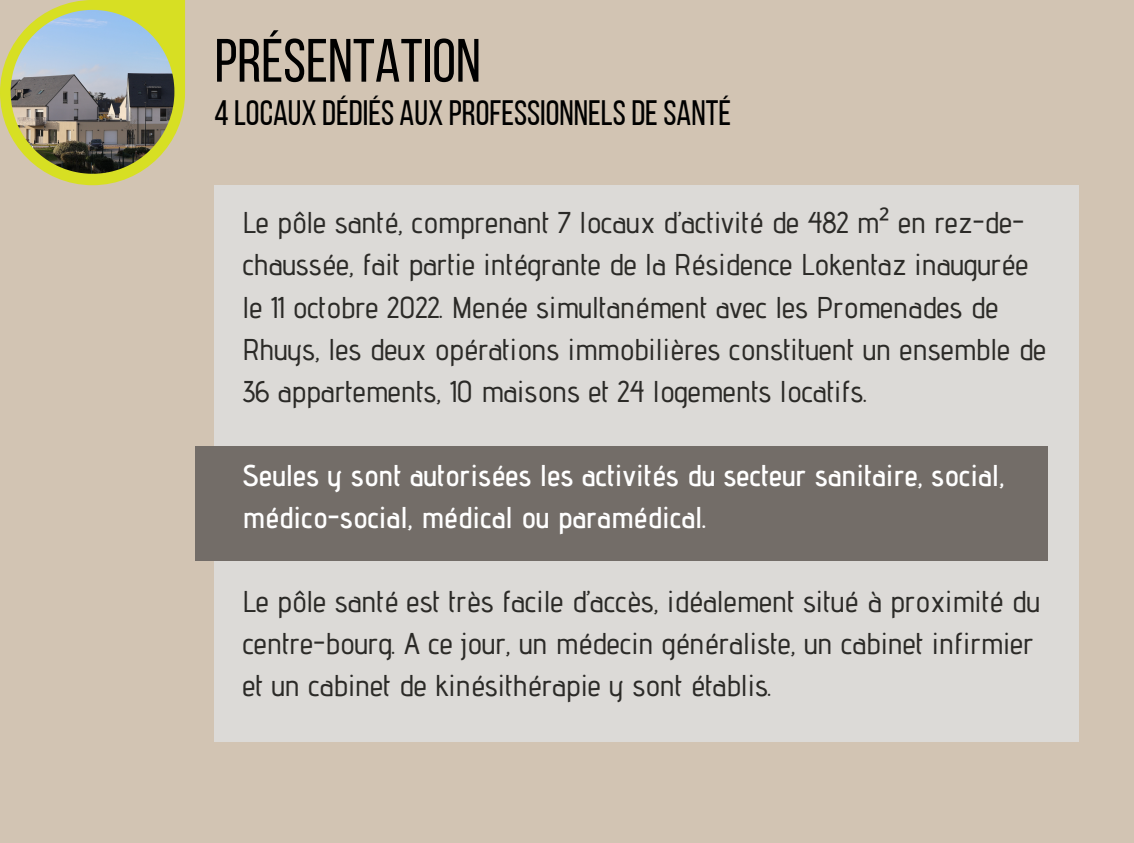
<style>
.page{position:relative;width:1134px;height:843px;background:#fff}
.page>*{position:absolute;margin:0;border:0;box-sizing:border-box;transform-origin:0 0}
.t1{font:61px "Bebas Neue";color:#000}
.t2{font:35.2px "Bebas Neue";color:#000}
.t3{font:500 30.1px/42px "Advent Pro";color:#2b2a27}
.t4{font:600 30.1px/42px "Advent Pro";color:#fff}
.s1{font-family:"Noto Sans";font-weight:400}
</style>
<div class="page">
<div style="left:0;top:0;width:1134px;height:842px;background:#d2c4b3"></div>
<svg style="left:0;top:0;width:185px;height:185px"></svg>
<img style="left:11px;top:10px;width:163px;height:164px">
<div style="left:215px;top:185px;width:864px;height:556px;background:#dcdad7"></div>
<div style="left:196px;top:446px;width:852px;height:114px;background:#736d68"></div>
<h1 class="t1" style="left:215px;top:36px;width:268px">PRÉSENTATION</h1>
<p class="t2" style="left:215px;top:99px;width:518px">4 LOCAUX DÉDIÉS AUX PROFESSIONNELSDESANTÉ</p>
<p class="t3" style="left:242px;top:201px;width:805px">Le pôle santé, comprenant 7 locaux d’activité de 482 m<span class="s1">²</span> en rez-de&shy;chaussée, fait partie intégrante de la Résidence Lokentaz inaugurée le 11 octobre 2022. Menée simultanément avec les Promenades de Rhuys, les deux opérations immobilières constituent un ensemble de 36 appartements, 10 maisons et 24 logements locatifs.</p>
<p class="t4" style="left:242px;top:453px;width:764px">Seules y sont autorisées les activités du secteur sanitaire, social, médico-social, médical ou paramédical.</p>
<p class="t3" style="left:242px;top:579px;width:799px">Le pôle santé est très facile d’accès, idéalement situé à proximité du centre-bourg. A ce jour, un médecin généraliste, un cabinet infirmier et un cabinet de kinésithérapie y sont établis.</p>
</div>
